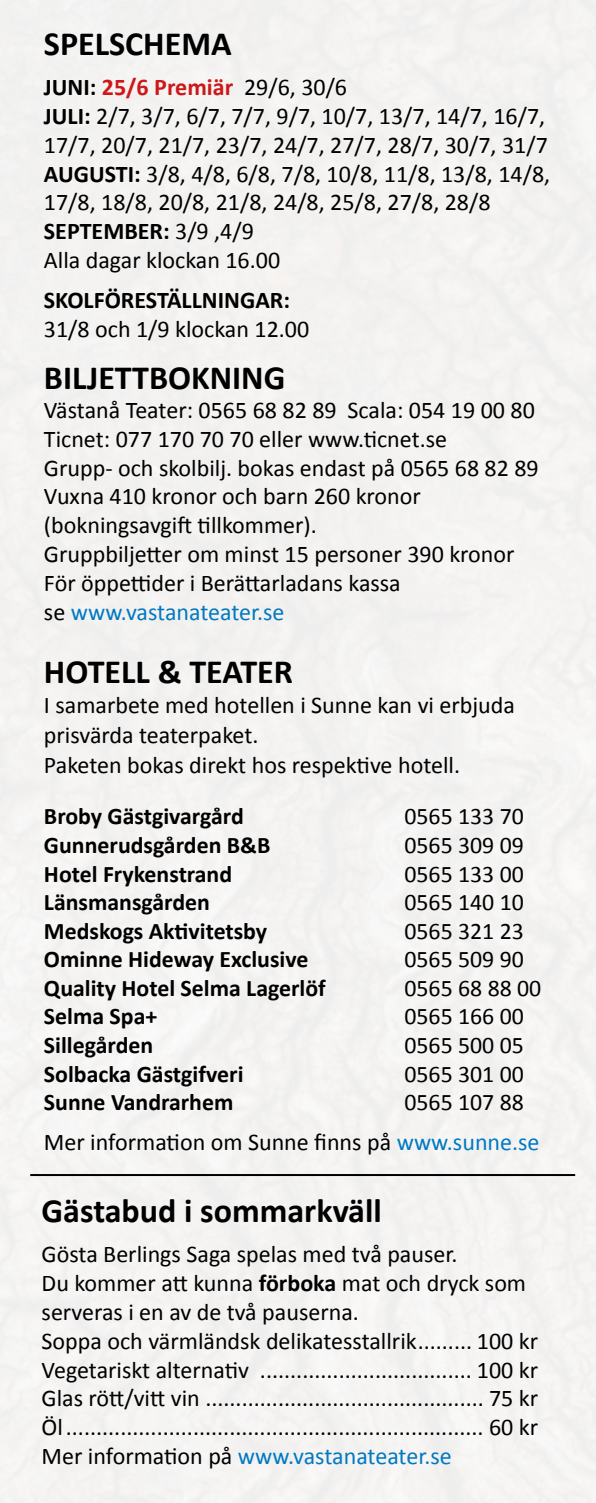
<style>
.page{position:relative;width:596px;height:1503px;background:#fff}
.page>*{position:absolute;margin:0;border:0;box-sizing:border-box;transform-origin:0 0}
.t1{font:700 34px "Calibri";color:#000}
.t2{font:24px/28.8px "Calibri";color:#000}
.t3{font:700 24px "Calibri";color:#000}
.t4{font:700 23.8px "Calibri";color:#000}
.t5{font:23.8px "Calibri";color:#000}
.s1{font-weight:700}
.s2{font-weight:700;color:#cd1719}
.s3{color:#0079c2}
</style>
<div class="page">
<div style="left:0;top:0;width:595px;height:1502px;background:#f4f3f2"></div>
<hr style="left:30px;top:1174px;width:544px;height:2px;background:#000">
<h1 class="t1" style="left:44px;top:23px;width:189px">SPELSCHEMA</h1>
<p class="t2" style="left:44px;top:72px;width:507px"><span class="s1">JUNI:</span> <span class="s2">25/6 Premiär</span> 29/6, 30/6<br><span class="s1">JULI:</span> 2/7, 3/7, 6/7, 7/7, 9/7, 10/7, 13/7, 14/7, 16/7, 17/7, 20/7, 21/7, 23/7, 24/7, 27/7, 28/7, 30/7, 31/7<br><span class="s1">AUGUSTI:</span> 3/8, 4/8, 6/8, 7/8, 10/8, 11/8, 13/8, 14/8, 17/8, 18/8, 20/8, 21/8, 24/8, 25/8, 27/8, 28/8<br><span class="s1">SEPTEMBER:</span> 3/9 ,4/9<br>Alla dagar klockan 16.00</p>
<p class="t3" style="left:44px;top:285px;width:247px">SKOLFÖRESTÄLLNINGAR:</p>
<p class="t2" style="left:44px;top:313px;width:267px">31/8 och 1/9 klockan 12.00</p>
<h1 class="t1" style="left:44px;top:357px;width:243px">BILJETTBOKNING</h1>
<p class="t2" style="left:44px;top:394px;width:496px">Västanå Teater: 0565 68 82 89 Scala: 054 19 00 80<br>Ticnet: 077 170 70 70 eller www.ticnet.se<br>Grupp- och skolbilj. bokas endast på 0565 68 82 89<br>Vuxna 410 kronor och barn 260 kronor (bokningsavgift tillkommer).<br>Gruppbiljetter om minst 15 personer 390 kronor För öppettider i Berättarladans kassa<br>se <span class="s3">www.vastanateater.se</span></p>
<h1 class="t1" style="left:44px;top:651px;width:250px">HOTELL &amp; TEATER</h1>
<p class="t2" style="left:44px;top:689px;width:472px;line-height:30px">I samarbete med hotellen i Sunne kan vi erbjuda prisvärda teaterpaket.<br>Paketen bokas direkt hos respektive hotell.</p>
<p class="t4" style="left:44px;top:801px;width:201px">Broby Gästgivargård</p>
<p class="t5" style="left:404px;top:801px;width:121px">0565 133 70</p>
<p class="t4" style="left:44px;top:830px;width:228px">Gunnerudsgården B&amp;B</p>
<p class="t5" style="left:404px;top:830px;width:121px">0565 309 09</p>
<p class="t4" style="left:44px;top:859px;width:190px">Hotel Frykenstrand</p>
<p class="t5" style="left:404px;top:859px;width:121px">0565 133 00</p>
<p class="t4" style="left:44px;top:887px;width:167px">Länsmansgården</p>
<p class="t5" style="left:404px;top:887px;width:121px">0565 140 10</p>
<p class="t4" style="left:44px;top:916px;width:224px">Medskogs Aktivitetsby</p>
<p class="t5" style="left:404px;top:916px;width:121px">0565 321 23</p>
<p class="t4" style="left:44px;top:944px;width:266px">Ominne Hideway Exclusive</p>
<p class="t5" style="left:404px;top:944px;width:121px">0565 509 90</p>
<p class="t4" style="left:44px;top:973px;width:283px">Quality Hotel Selma Lagerlöf</p>
<p class="t5" style="left:404px;top:973px;width:138px">0565 68 88 00</p>
<p class="t4" style="left:44px;top:1001px;width:115px">Selma Spa+</p>
<p class="t5" style="left:404px;top:1001px;width:121px">0565 166 00</p>
<p class="t4" style="left:44px;top:1030px;width:111px">Sillegården</p>
<p class="t5" style="left:404px;top:1030px;width:121px">0565 500 05</p>
<p class="t4" style="left:44px;top:1058px;width:201px">Solbacka Gästgifveri</p>
<p class="t5" style="left:404px;top:1058px;width:121px">0565 301 00</p>
<p class="t4" style="left:44px;top:1087px;width:191px">Sunne Vandrarhem</p>
<p class="t5" style="left:404px;top:1087px;width:121px">0565 107 88</p>
<p class="t2" style="left:44px;top:1126px;width:497px">Mer information om Sunne finns på <span class="s3">www.sunne.se</span></p>
<h1 class="t1" style="left:42px;top:1189px;width:341px">Gästabud i sommarkväll</h1>
<p class="t2" style="left:42px;top:1238px;width:498px">Gösta Berlings Saga spelas med två pauser.<br>Du kommer att kunna <span class="s1">förboka</span> mat och dryck som serveras i en av de två pauserna.<br>Soppa och värmländsk delikatesstallrik......... 100 kr Vegetariskt alternativ ................................... 100 kr Glas rött/vitt vin .............................................. 75 kr Öl..................................................................... 60 kr Mer information på <span class="s3">www.vastanateater.se</span></p>
</div>
